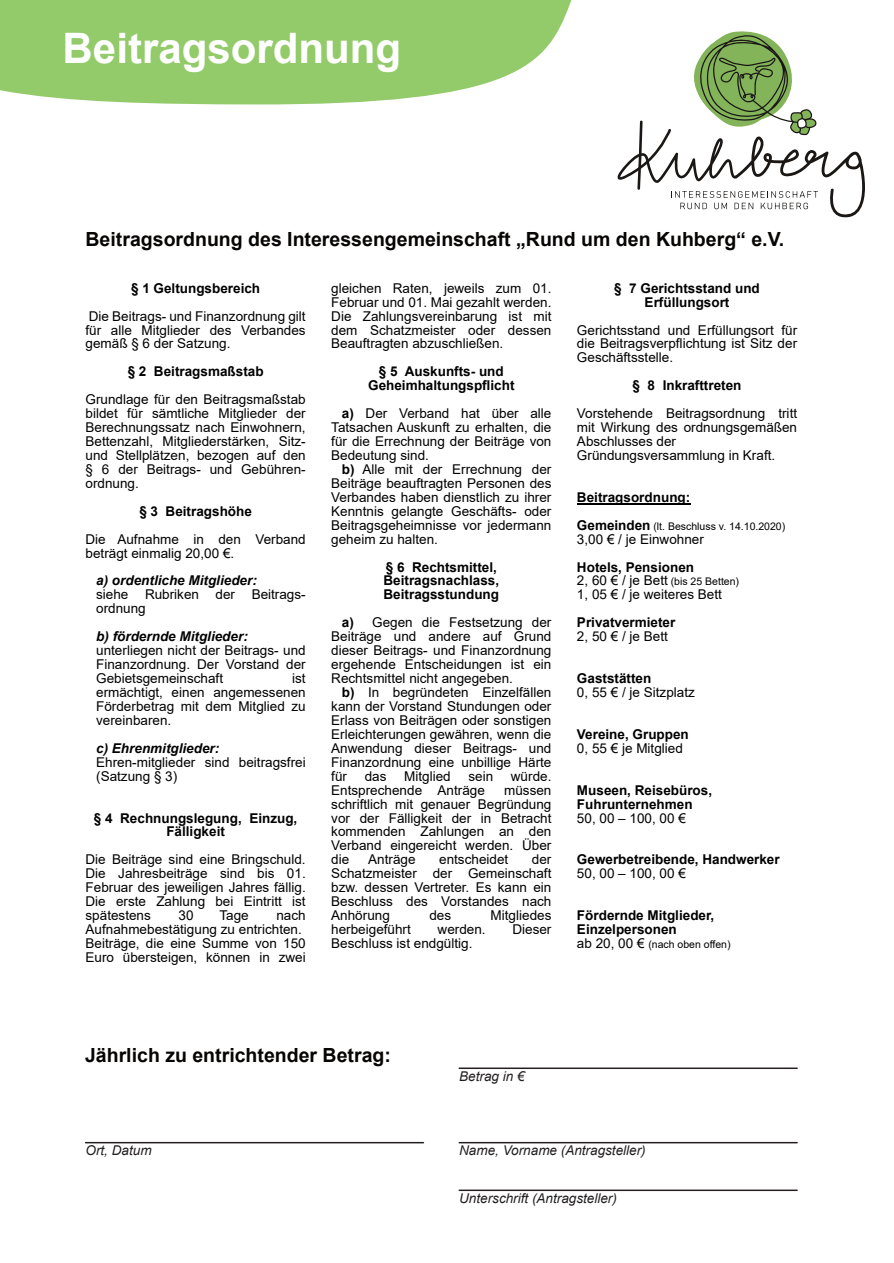
<style>
.page{position:relative;width:894px;height:1263px;background:#fff}
.page>*{position:absolute;margin:0;border:0;box-sizing:border-box;transform-origin:0 0}
.t1{font:700 42px "Arial";color:#fff}
.t2{font:700 19.5px "Arial";color:#070504}
.t3{font:13.5px/14px "Arial";color:#000;text-align:justify}
.t4{font:700 13.5px/14px "Arial";color:#000;text-align:center}
.t5{font:italic 13.5px "Arial";color:#231f20}
.t6{font:italic 700 13.5px "Arial";color:#000}
.t7{font:10.5px "Arial";color:#000}
.s1{font-weight:700}
.s2{font-weight:700;font-size:13.5px}
.s3{font-size:13.5px}
</style>
<div class="page">
<svg style="left:0;top:0;width:571px;height:105px;background:#9ed07a"></svg>
<svg style="left:617px;top:31px;width:247px;height:187px"></svg>
<hr style="left:576px;top:503px;width:114px;height:2px;background:#000">
<hr style="left:85px;top:1142px;width:338px;height:1px;background:#231f20">
<hr style="left:459px;top:1142px;width:337px;height:1px;background:#231f20">
<hr style="left:459px;top:1067px;width:337px;height:2px;background:#231f20">
<hr style="left:459px;top:1189px;width:337px;height:2px;background:#231f20">
<h1 class="t1" style="left:63px;top:32px;width:340px">Beitragsordnung</h1>
<h2 class="t2" style="left:85px;top:232px;width:700px">Beitragsordnung des Interessengemeinschaft „Rund um den Kuhberg“ e.V.</h2>
<p class="t4" style="left:131px;top:282px;width:131px">§ 1 Geltungsbereich</p>
<p class="t3" style="left:85px;top:310px;width:221px">Die Beitrags- und Finanzordnung gilt für alle Mitglieder des Verbandes gemäß § 6 der Satzung.</p>
<p class="t4" style="left:128px;top:366px;width:137px">§ 2 Beitragsmaßstab</p>
<p class="t3" style="left:85px;top:394px;width:221px">Grundlage für den Beitragsmaßstab bildet für sämtliche Mitglieder der Berechnungssatz nach Einwohnern, Bettenzahl, Mitgliederstärken, Sitz&shy;und Stellplätzen, bezogen auf den § 6 der Beitrags- und Gebühren&shy;ordnung.</p>
<p class="t4" style="left:139px;top:505px;width:114px">§ 3 Beitragshöhe</p>
<p class="t3" style="left:85px;top:533px;width:221px">Die Aufnahme in den Verband beträgt einmalig 20,00 €.</p>
<p class="t6" style="left:96px;top:576px;width:162px">a) ordentliche Mitglieder:</p>
<p class="t3" style="left:96px;top:589px;width:211px">siehe Rubriken der Beitrags&shy;ordnung</p>
<p class="t6" style="left:96px;top:631px;width:153px">b) fördernde Mitglieder:</p>
<p class="t3" style="left:96px;top:645px;width:211px">unterliegen nicht der Beitrags- und Finanzordnung. Der Vorstand der Gebietsgemeinschaft</p>
<p class="t3" style="left:96px;top:673px;width:211px;text-indent:196px">ist ermächtigt, einen angemessenen Förderbetrag mit dem Mitglied zu vereinbaren.</p>
<p class="t6" style="left:96px;top:743px;width:125px">c) Ehrenmitglieder:</p>
<p class="t3" style="left:96px;top:756px;width:211px">Ehren-mitglieder sind beitragsfrei (Satzung § 3)</p>
<p class="t4" style="left:94px;top:812px;width:205px">§ 4 Rechnungslegung, Einzug,<br>Fälligkeit</p>
<p class="t3" style="left:85px;top:854px;width:221px">Die Beiträge sind eine Bringschuld.<br>Die Jahresbeiträge sind bis 01.<br>Februar des jeweiligen Jahres fällig.<br>Die erste Zahlung bei Eintritt ist spätestens</p>
<p class="t3" style="left:178px;top:910px;width:17px">30</p>
<p class="t3" style="left:219px;top:910px;width:31px">Tage</p>
<p class="t3" style="left:85px;top:910px;width:221px;text-align:left;text-indent:191px">nach<br>Aufnahmebestätigung zu entrichten.<br>Beiträge, die eine Summe von 150<br>Euro übersteigen, können in zwei</p>
<p class="t3" style="left:331px;top:282px;width:221px">gleichen Raten, jeweils zum 01.<br>Februar und 01. Mai gezahlt werden.<br>Die Zahlungsvereinbarung ist mit dem Schatzmeister oder dessen Beauftragten abzuschließen.</p>
<p class="t4" style="left:368px;top:366px;width:148px">§ 5 Auskunfts- und<br>Geheimhaltungspflicht</p>
<p class="t3" style="left:331px;top:408px;width:221px;text-indent:11px"><span class="s1">a)</span> Der Verband hat über alle Tatsachen Auskunft zu erhalten, die für die Errechnung der Beiträge von Bedeutung sind.</p>
<p class="t3" style="left:331px;top:463px;width:221px;text-indent:11px"><span class="s1">b)</span> Alle mit der Errechnung der Beiträge beauftragten Personen des Verbandes haben dienstlich zu ihrer Kenntnis gelangte Geschäfts- oder Beitragsgeheimnisse vor jedermann geheim zu halten.</p>
<p class="t4" style="left:383px;top:561px;width:117px;text-align:left">§ 6 Rechtsmittel,<br>Beitragsnachlass,<br>Beitragsstundung</p>
<p class="t3" style="left:331px;top:617px;width:221px;text-indent:11px"><span class="s1">a)</span> Gegen die Festsetzung der Beiträge und andere auf Grund dieser Beitrags- und Finanzordnung ergehende Entscheidungen ist ein Rechtsmittel nicht angegeben.</p>
<p class="t3" style="left:331px;top:687px;width:221px;text-indent:11px"><span class="s1">b)</span> In begründeten Einzelfällen kann der Vorstand Stundungen oder Erlass von Beiträgen oder sonstigen Erleichterungen gewähren, wenn die Anwendung dieser Beitrags- und Finanzordnung eine unbillige Härte für</p>
<p class="t3" style="left:364px;top:770px;width:23px">das</p>
<p class="t3" style="left:404px;top:770px;width:48px">Mitglied</p>
<p class="t3" style="left:468px;top:770px;width:26px">sein</p>
<p class="t3" style="left:510px;top:770px;width:42px">würde.</p>
<p class="t3" style="left:331px;top:784px;width:155px">Entsprechende Anträge</p>
<p class="t3" style="left:331px;top:784px;width:221px;text-indent:173px">müssen schriftlich mit genauer Begründung vor der Fälligkeit der in Betracht kommenden Zahlungen an den Verband eingereicht werden. Über die</p>
<p class="t3" style="left:368px;top:854px;width:49px">Anträge</p>
<p class="t3" style="left:439px;top:854px;width:71px">entscheidet</p>
<p class="t3" style="left:331px;top:854px;width:221px;text-indent:200px">der Schatzmeister der Gemeinschaft bzw. dessen Vertreter. Es kann ein Beschluss des Vorstandes nach Anhörung</p>
<p class="t3" style="left:429px;top:910px;width:23px">des</p>
<p class="t3" style="left:490px;top:910px;width:62px">Mitgliedes</p>
<p class="t3" style="left:331px;top:924px;width:81px">herbeigeführt</p>
<p class="t3" style="left:437px;top:924px;width:50px">werden.</p>
<p class="t3" style="left:512px;top:924px;width:41px">Dieser</p>
<p class="t3" style="left:331px;top:937px;width:143px">Beschluss ist endgültig.</p>
<p class="t4" style="left:614px;top:282px;width:147px">§ 7 Gerichtsstand und<br>Erfüllungsort</p>
<p class="t3" style="left:576px;top:324px;width:221px">Gerichtsstand und Erfüllungsort für die Beitragsverpflichtung ist Sitz der Geschäftsstelle.</p>
<p class="t4" style="left:632px;top:380px;width:110px">§ 8 Inkrafttreten</p>
<p class="t3" style="left:576px;top:408px;width:221px;text-align:left">Vorstehende Beitragsordnung tritt mit Wirkung des ordnungsgemäßen<br>Abschlusses der<br>Gründungsversammlung in Kraft.</p>
<p class="t4" style="left:576px;top:491px;width:115px">Beitragsordnung:</p>
<p class="t7" style="left:576px;top:522px;width:210px"><span class="s2">Gemeinden</span> (lt. Beschluss v. 14.10.2020)</p>
<p class="t3" style="left:576px;top:533px;width:128px">3,00 € / je Einwohner</p>
<p class="t4" style="left:576px;top:561px;width:119px">Hotels, Pensionen</p>
<p class="t7" style="left:576px;top:578px;width:164px"><span class="s3">2, 60 € / je Bett</span> (bis 25 Betten)</p>
<p class="t3" style="left:576px;top:589px;width:146px">1, 05 € / je weiteres Bett</p>
<p class="t4" style="left:576px;top:617px;width:100px">Privatvermieter</p>
<p class="t3" style="left:576px;top:631px;width:92px">2, 50 € / je Bett</p>
<p class="t4" style="left:576px;top:673px;width:76px">Gaststätten</p>
<p class="t3" style="left:576px;top:686px;width:119px">0, 55 € / je Sitzplatz</p>
<p class="t4" style="left:576px;top:728px;width:113px">Vereine, Gruppen</p>
<p class="t3" style="left:576px;top:742px;width:107px">0, 55 € je Mitglied</p>
<p class="t4" style="left:576px;top:784px;width:137px;text-align:left">Museen, Reisebüros,<br>Fuhrunternehmen</p>
<p class="t3" style="left:576px;top:812px;width:110px">50, 00 – 100, 00 €</p>
<p class="t4" style="left:576px;top:854px;width:204px">Gewerbetreibende, Handwerker</p>
<p class="t3" style="left:576px;top:868px;width:110px">50, 00 – 100, 00 €</p>
<p class="t4" style="left:576px;top:910px;width:139px;text-align:left">Fördernde Mitglieder,<br>Einzelpersonen</p>
<p class="t7" style="left:576px;top:940px;width:155px"><span class="s3">ab 20, 00 €</span> (nach oben offen)</p>
<h2 class="t2" style="left:85px;top:1048px;width:307px">Jährlich zu entrichtender Betrag:</h2>
<p class="t5" style="left:459px;top:1071px;width:67px">Betrag in €</p>
<p class="t5" style="left:85px;top:1145px;width:68px">Ort, Datum</p>
<p class="t5" style="left:459px;top:1145px;width:188px">Name, Vorname (Antragsteller)</p>
<p class="t5" style="left:459px;top:1193px;width:159px">Unterschrift (Antragsteller)</p>
</div>
